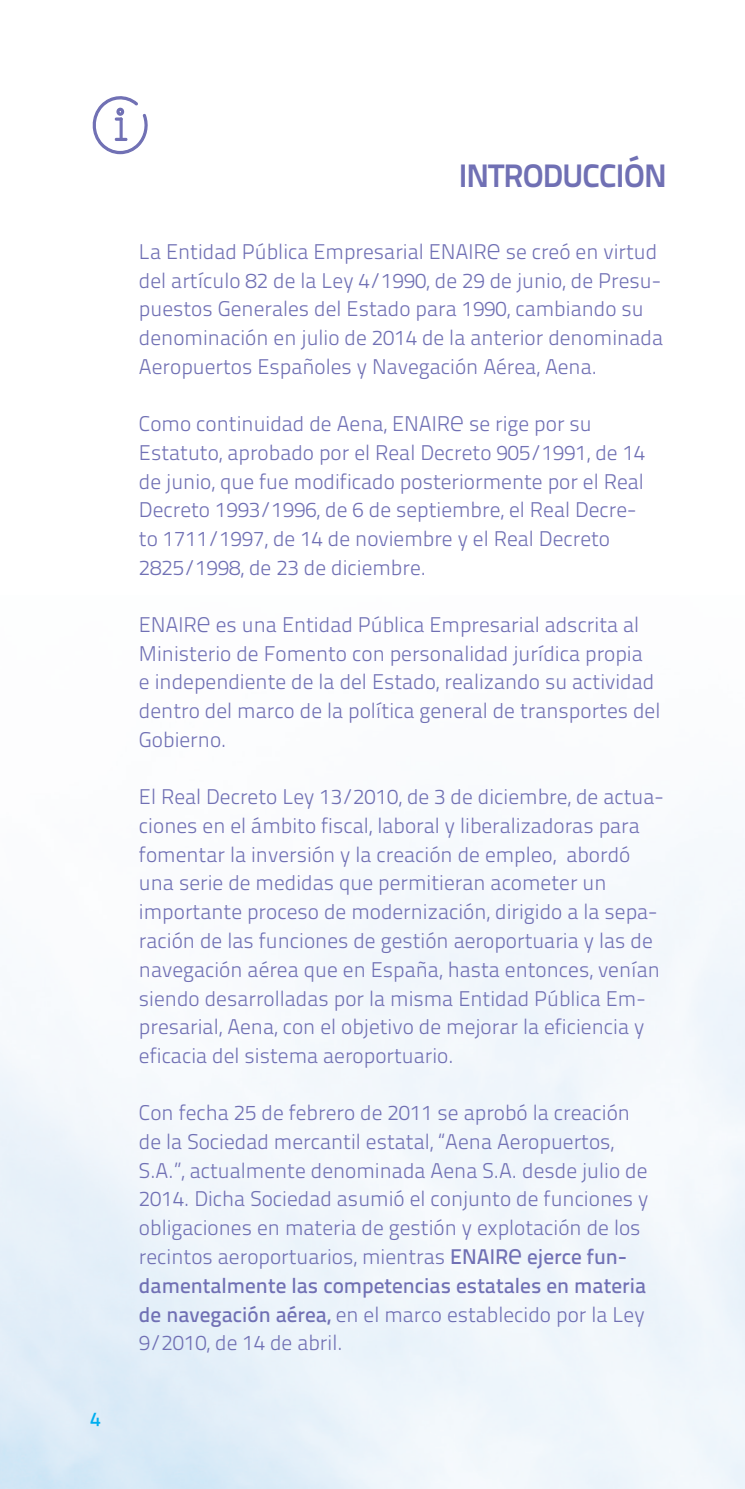
<style>
.page{position:relative;width:745px;height:1489px;background:#fff}
.page>*{position:absolute;margin:0;border:0;box-sizing:border-box;transform-origin:0 0}
.t1{font:700 32.5px "ENAIRE Titillium";letter-spacing:-.025em;color:#7070b4}
.t2{font:300 21.25px/28.8px "ENAIRE Titillium";color:#7070b4}
.t3{font:600 20px "ENAIRE Titillium";color:#00aeef}
.s1{font-weight:600}
</style>
<div class="page">
<svg style="left:92px;top:96px;width:56px;height:59px"></svg>
<p class="t3" style="left:90px;top:1403px;width:12px">4</p>
<h1 class="t1" style="left:458px;top:151px;width:209px">INTRODUCCIÓN</h1>
<p class="t2" style="left:139px;top:236px;width:525px">La Entidad Pública Empresarial ENAIRE se creó en virtud del artículo 82 de la Ley 4/1990, de 29 de junio, de Presu&shy;puestos Generales del Estado para 1990, cambiando su denominación en julio de 2014 de la anterior denominada Aeropuertos Españoles y Navegación Aérea, Aena.</p>
<p class="t2" style="left:139px;top:408px;width:507px">Como continuidad de Aena, ENAIRE se rige por su Estatuto, aprobado por el Real Decreto 905/1991, de 14 de junio, que fue modificado posteriormente por el Real Decreto 1993/1996, de 6 de septiembre, el Real Decre&shy;to 1711/1997, de 14 de noviembre y el Real Decreto 2825/1998, de 23 de diciembre.</p>
<p class="t2" style="left:139px;top:609px;width:522px">ENAIRE es una Entidad Pública Empresarial adscrita al Ministerio de Fomento con personalidad jurídica propia<br>e independiente de la del Estado, realizando su actividad dentro del marco de la política general de transportes del Gobierno.</p>
<p class="t2" style="left:139px;top:781px;width:526px">El Real Decreto Ley 13/2010, de 3 de diciembre, de actua&shy;ciones en el ámbito fiscal, laboral y liberalizadoras para fomentar la inversión y la creación de empleo, abordó una serie de medidas que permitieran acometer un importante proceso de modernización, dirigido a la sepa&shy;ración de las funciones de gestión aeroportuaria y las de navegación aérea que en España, hasta entonces, venían siendo desarrolladas por la misma Entidad Pública Em&shy;presarial, Aena, con el objetivo de mejorar la eficiencia y eficacia del sistema aeroportuario.</p>
<p class="t2" style="left:139px;top:1097px;width:510px">Con fecha 25 de febrero de 2011 se aprobó la creación de la Sociedad mercantil estatal, “Aena Aeropuertos, S.A.”, actualmente denominada Aena S.A. desde julio de 2014. Dicha Sociedad asumió el conjunto de funciones y obligaciones en materia de gestión y explotación de los recintos aeroportuarios, mientras <span class="s1">ENAIRE ejerce fun&shy;damentalmente las competencias estatales en materia de navegación aérea,</span> en el marco establecido por la Ley 9/2010, de 14 de abril.</p>
</div>
